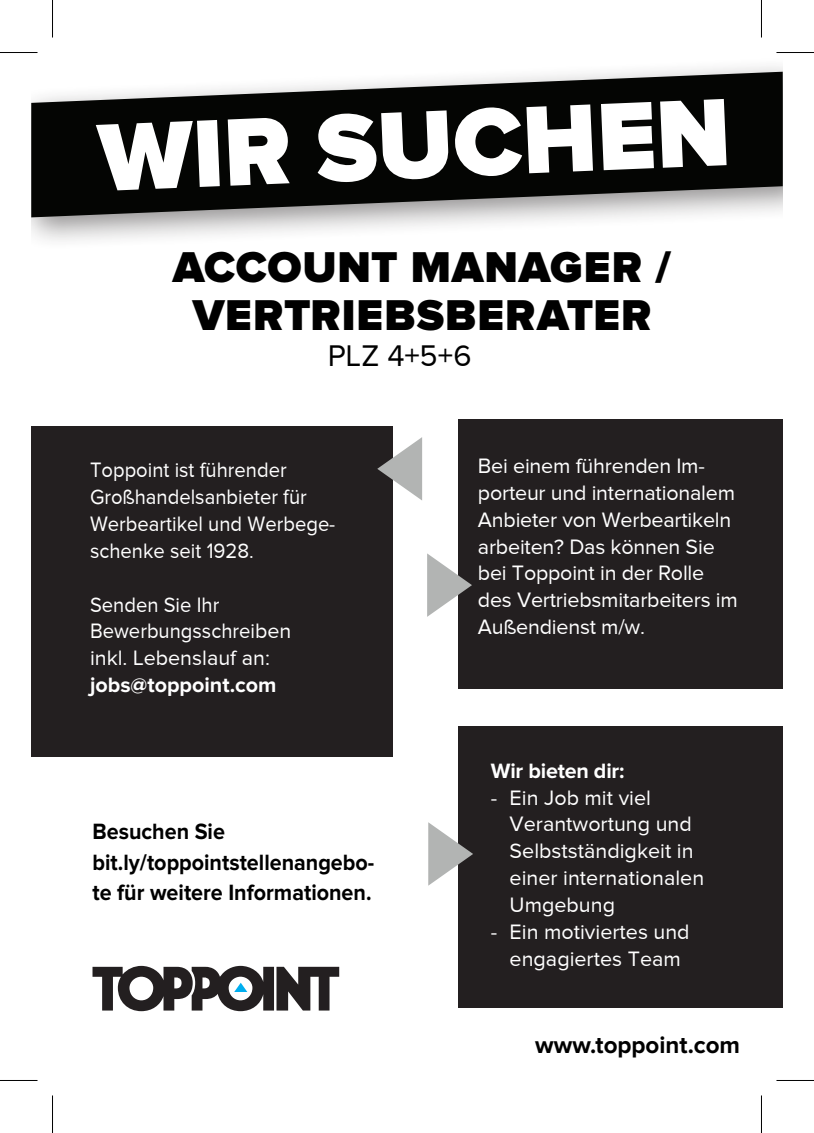
<style>
.page{position:relative;width:814px;height:1133px;background:#fff}
.page>*{position:absolute;margin:0;border:0;box-sizing:border-box;transform-origin:0 0}
.t1{font:900 99.25px "Proxima Nova";color:#fff}
.t2{font:900 44.75px/47.5px "Proxima Nova";letter-spacing:.02em;color:#000;text-align:center}
.t3{font:30.75px "Proxima Nova";color:#000}
.t4{font:700 24.25px "Proxima Nova";color:#000}
.t5{font:700 23px/30.5px "Proxima Nova";color:#000;scale:.94 1}
.t6{font:21.5px/27px "Proxima Nova";color:#fff}
.t7{font:21.5px/27px "Proxima Nova";color:#fff;scale:.94 1}
.t8{font:700 21.5px "Proxima Nova";letter-spacing:-.01em;color:#fff}
.s1{font-weight:700}
</style>
<div class="page">
<div style="left:31px;top:427px;width:361px;height:330px;background:#231f20"></div>
<svg style="left:377px;top:437px;width:45px;height:63px"></svg>
<div style="left:458px;top:726px;width:324px;height:282px;background:#231f20"></div>
<div style="left:458px;top:419px;width:324px;height:269px;background:#231f20"></div>
<svg style="left:428px;top:822px;width:45px;height:63px"></svg>
<svg style="left:427px;top:553px;width:45px;height:64px"></svg>
<div style="left:31px;top:57px;width:751px;height:194px;background:#231f20;opacity:.5"></div>
<svg style="left:31px;top:72px;width:751px;height:145px;background:#323331"></svg>
<svg style="left:92px;top:966px;width:247px;height:45px"></svg>
<hr style="left:0;top:52px;width:38px;height:1px;background:#000">
<hr style="left:776px;top:52px;width:38px;height:1px;background:#000">
<hr style="left:0;top:1080px;width:38px;height:1px;background:#000">
<hr style="left:776px;top:1080px;width:38px;height:1px;background:#000">
<hr style="left:52px;top:0;width:1px;height:38px;background:#000">
<hr style="left:52px;top:1095px;width:1px;height:38px;background:#000">
<hr style="left:761px;top:0;width:1px;height:38px;background:#000">
<hr style="left:761px;top:1095px;width:1px;height:38px;background:#000">
<p class="t1" style="left:96px;top:99px;width:634px;rotate:-2deg">WIR SUCHEN</p>
<p class="t2" style="left:173px;top:245px;width:500px">ACCOUNT MANAGER /<br>VERTRIEBSBERATER</p>
<p class="t3" style="left:328px;top:338px;width:145px">PLZ 4+5+6</p>
<p class="t7" style="left:90px;top:456px;width:262px">Toppoint ist führender<br>Großhandelsanbieter für<br>Werbeartikel und Werbege&shy;schenke seit 1928.</p>
<p class="t7" style="left:90px;top:590px;width:139px">Senden Sie Ihr</p>
<p class="t7" style="left:90px;top:617px;width:216px">Bewerbungsschreiben</p>
<p class="t6" style="left:90px;top:644px;width:188px">inkl. Lebenslauf an: <span class="s1">jobs@toppoint.com</span></p>
<p class="t5" style="left:92px;top:817px;width:301px">Besuchen Sie bit.ly/toppointstellenangebo&shy;te für weitere Informationen.</p>
<p class="t6" style="left:478px;top:452px;width:261px">Bei einem führenden Im&shy;porteur und internationalem<br>Anbieter von Werbeartikeln arbeiten? Das können Sie bei Toppoint in der Rolle des Vertriebsmitarbeiters im<br>Außendienst m/w.</p>
<p class="t8" style="left:491px;top:758px;width:135px">Wir bieten dir:</p>
<p class="t6" style="left:509px;top:783px;width:196px;text-indent:-19px">- Ein Job mit viel<br>Verantwortung und<br>Selbstständigkeit in einer internationalen<br>Umgebung</p>
<p class="t6" style="left:491px;top:918px;width:200px;text-align:center">- Ein motiviertes und engagiertes Team</p>
<p class="t4" style="left:535px;top:1030px;width:206px">www.toppoint.com</p>
</div>
